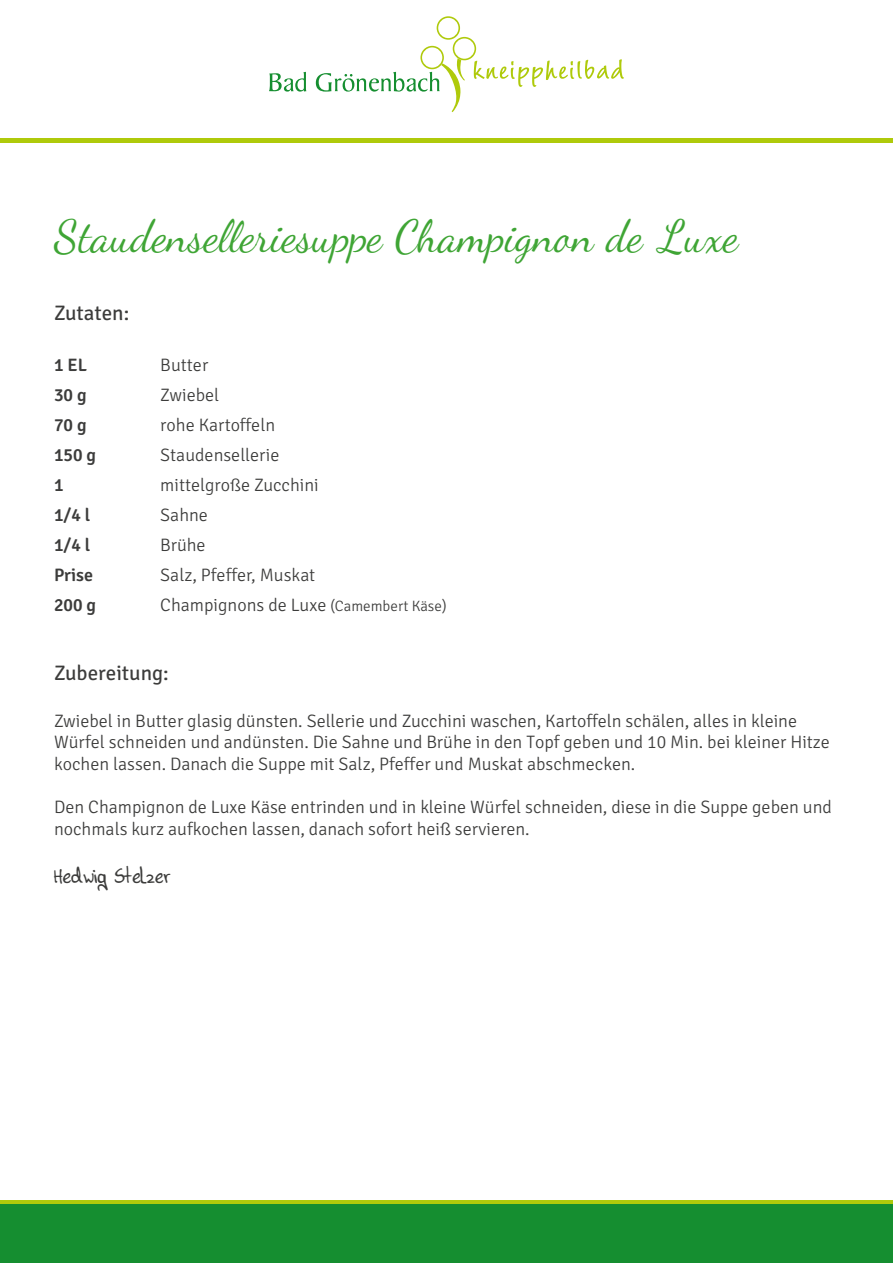
<style>
.page{position:relative;width:893px;height:1263px;background:#fff}
.page>*{position:absolute;margin:0;border:0;box-sizing:border-box;transform-origin:0 0}
.Überschrift{font:45px "Dancing Script OT";color:#3fa535}
.Unterschrift{font:22.5px "Agnieszka Handwriting";color:#3c3c3b}
.ZWÜ{font:21px "Signika Negative";color:#3c3c3b}
.Fließtext{font:300 18px/21.6px "Signika Negative";color:#3c3c3b}
.Fließtext-2{font:600 18px "Signika Negative";color:#3c3c3b}
.s1{font-size:15px}
</style>
<div class="page">
<hr style="left:0;top:1200px;width:893px;height:4px;background:#afca0b">
<div style="left:0;top:1204px;width:893px;height:59px;background:#158e30"></div>
<svg style="left:269px;top:16px;width:355px;height:96px"></svg>
<div style="left:0;top:138px;width:893px;height:5px;background:#afca0b"></div>
<p class="Überschrift" style="left:54px;top:210px;width:687px">Staudenselleriesuppe Champignon de Luxe</p>
<p class="ZWÜ" style="left:54px;top:301px;width:77px">Zutaten:</p>
<p class="Fließtext-2" style="left:54px;top:355px;width:35px">1 EL</p>
<p class="Fließtext" style="left:160px;top:355px;width:49px">Butter</p>
<p class="Fließtext-2" style="left:54px;top:385px;width:34px">30 g</p>
<p class="Fließtext" style="left:160px;top:385px;width:61px">Zwiebel</p>
<p class="Fließtext-2" style="left:54px;top:415px;width:34px">70 g</p>
<p class="Fließtext" style="left:160px;top:415px;width:116px">rohe Kartoffeln</p>
<p class="Fließtext-2" style="left:54px;top:445px;width:44px">150 g</p>
<p class="Fließtext" style="left:160px;top:445px;width:121px">Staudensellerie</p>
<p class="Fließtext-2" style="left:54px;top:475px;width:11px">1</p>
<p class="Fließtext" style="left:160px;top:475px;width:160px">mittelgroße Zucchini</p>
<p class="Fließtext-2" style="left:54px;top:505px;width:38px">1/4 l</p>
<p class="Fließtext" style="left:160px;top:505px;width:49px">Sahne</p>
<p class="Fließtext-2" style="left:54px;top:535px;width:38px">1/4 l</p>
<p class="Fließtext" style="left:160px;top:535px;width:47px">Brühe</p>
<p class="Fließtext-2" style="left:54px;top:565px;width:41px">Prise</p>
<p class="Fließtext" style="left:160px;top:565px;width:156px">Salz, Pfeffer, Muskat</p>
<p class="Fließtext-2" style="left:54px;top:595px;width:44px">200 g</p>
<p class="Fließtext" style="left:160px;top:595px;width:288px">Champignons de Luxe <span class="s1">(Camembert Käse)</span></p>
<p class="ZWÜ" style="left:54px;top:661px;width:116px">Zubereitung:</p>
<p class="Fließtext" style="left:54px;top:710px;width:745px">Zwiebel in Butter glasig dünsten. Sellerie und Zucchini waschen, Kartoffeln schälen, alles in kleine</p>
<p class="Fließtext" style="left:54px;top:732px;width:777px">Würfel schneiden und andünsten. Die Sahne und Brühe in den Topf geben und 10 Min. bei kleiner Hitze kochen lassen. Danach die Suppe mit Salz, Pfeffer und Muskat abschmecken.</p>
<p class="Fließtext" style="left:54px;top:796px;width:779px">Den Champignon de Luxe Käse entrinden und in kleine Würfel schneiden, diese in die Suppe geben und nochmals kurz aufkochen lassen, danach sofort heiß servieren.</p>
<p class="Unterschrift" style="left:54px;top:862px;width:118px">Hedwig Stelzer</p>
</div>
